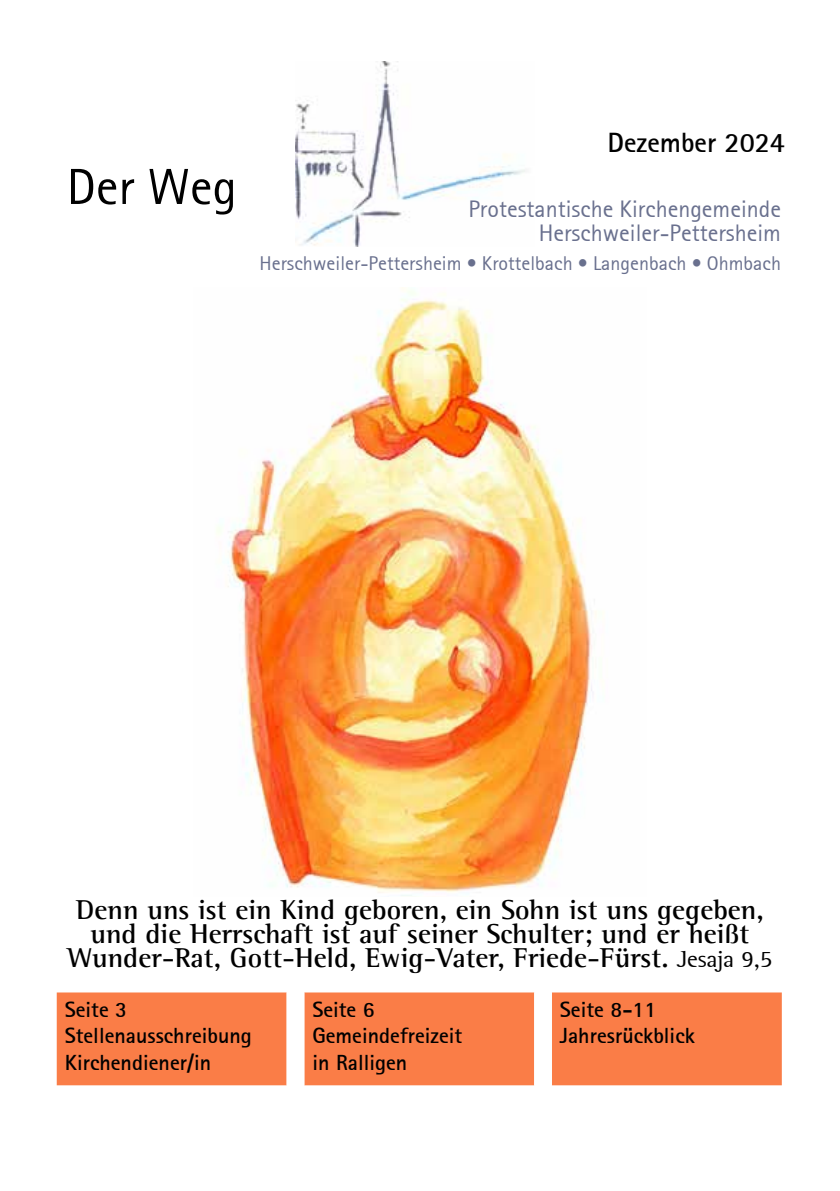
<style>
.page{position:relative;width:840px;height:1191px;background:#fff}
.page>*{position:absolute;margin:0;border:0;box-sizing:border-box;transform-origin:0 0}
.t1{font:50.8px "Rotis Sans Serif";color:#000}
.t2{font:700 28px/24px "Rotis Semi Serif";color:#000;text-align:center}
.t3{font:700 28px "Rotis Sans Serif";color:#000}
.t4{font:24px/24px "Rotis Sans Serif";color:#69708e;text-align:right}
.t5{font:700 22px/26.4px "Rotis Sans Serif";color:#000}
.t6{font:20px "Rotis Sans Serif";color:#69708e}
.s1{font-weight:400;font-size:24px}
</style>
<div class="page">
<div style="left:57px;top:992px;width:724px;height:93px;background:#fa7d47"></div>
<svg style="left:286px;top:992px;width:265px;height:93px;background:#fa8e60"></svg>
<img style="left:295px;top:62px;width:230px;height:185px">
<img style="left:216px;top:288px;width:381px;height:608px">
<h1 class="t1" style="left:67px;top:157px;width:172px">Der Weg</h1>
<p class="t3" style="left:607px;top:125px;width:179px">Dezember 2024</p>
<p class="t4" style="left:468px;top:197px;width:314px">Protestantische Kirchengemeinde<br>Herschweiler-Pettersheim</p>
<p class="t6" style="left:259px;top:251px;width:522px">Herschweiler-Pettersheim • Krottelbach • Langenbach • Ohmbach</p>
<p class="t2" style="left:68px;top:897px;width:705px">Denn uns ist ein Kind geboren, ein Sohn ist uns gegeben, und die Herrschaft ist auf seiner Schulter; und er heißt<br>Wunder-Rat, Gott-Held, Ewig-Vater, Friede-Fürst. <span class="s1">Jesaja 9,5</span></p>
<p class="t5" style="left:65px;top:996px;width:188px">Seite 3<br>Stellenausschreibung<br>Kirchendiener/in</p>
<p class="t5" style="left:312px;top:996px;width:151px">Seite 6<br>Gemeindefreizeit in Ralligen</p>
<p class="t5" style="left:559px;top:996px;width:136px">Seite 8-11<br>Jahresrückblick</p>
</div>
